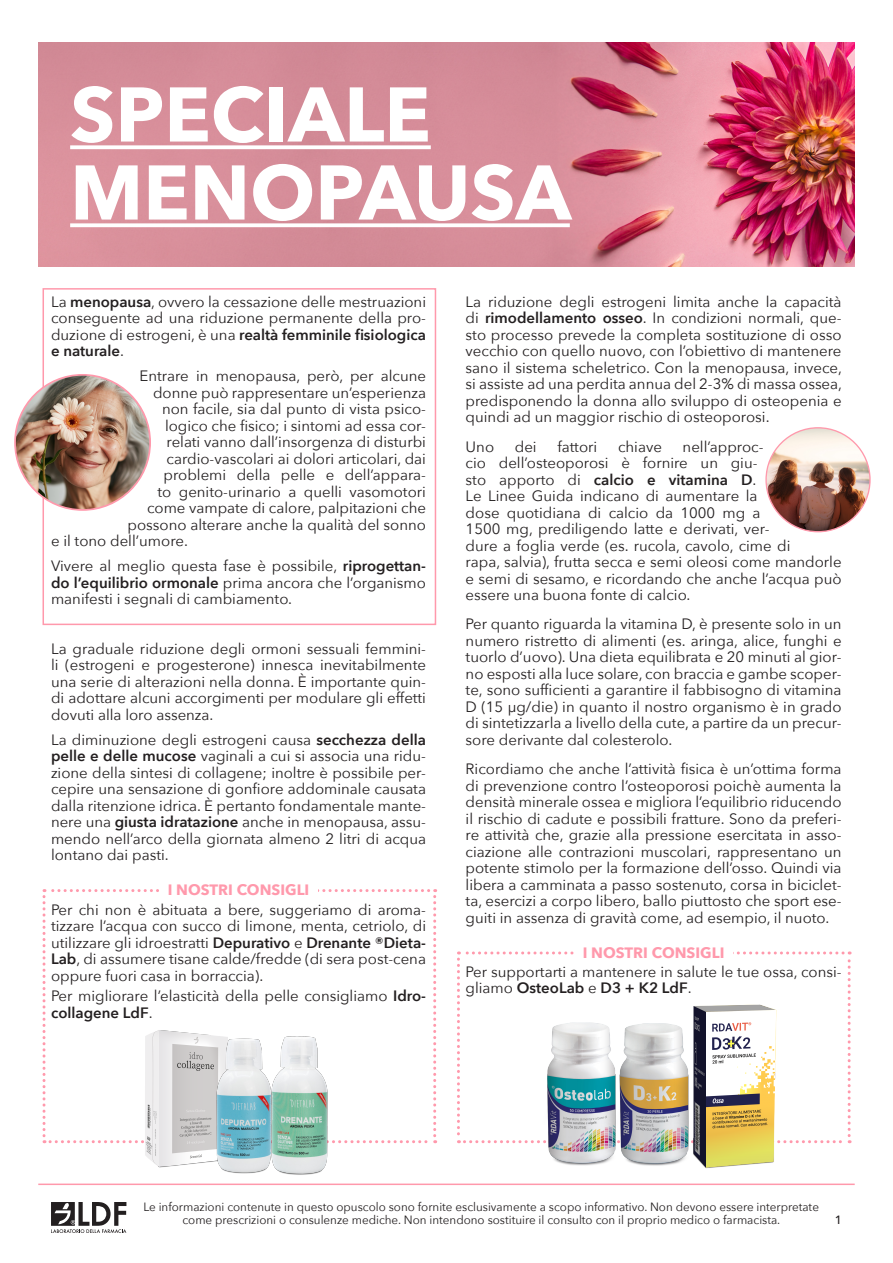
<style>
.page{position:relative;width:893px;height:1263px;background:#fff}
.page>*{position:absolute;margin:0;border:0;box-sizing:border-box;transform-origin:0 0}
.t1{font:700 76.5px "Avenir Next";color:#fff}
.List_Paragraph{font:15px/16.5px "Avenir Next";color:#231f20;text-align:justify}
.List_Paragraph-2{font:700 15px "Avenir Next";color:#ff99ac}
.t2{font:12px/13.5px "Avenir Next";color:#231f20;text-align:center}
.t3{font:500 12px "Avenir Next";color:#231f20}
.s1{font-weight:600}
</style>
<div class="page">
<hr style="left:38px;top:1183px;width:817px;height:2px;background:#ff99ac">
<svg style="left:51px;top:1202px;width:75px;height:31px"></svg>
<svg style="left:43px;top:889px;width:393px;height:254px"></svg>
<svg style="left:457px;top:951px;width:394px;height:192px"></svg>
<img style="left:38px;top:43px;width:817px;height:224px">
<svg style="left:70px;top:145px;width:361px;height:4px"></svg>
<svg style="left:70px;top:223px;width:500px;height:4px"></svg>
<div style="left:159px;top:875px;width:159px;height:28px;background:#fff"></div>
<div style="left:574px;top:937px;width:159px;height:29px;background:#fff"></div>
<div style="left:43px;top:288px;width:393px;height:337px;border:2px solid #ff99ac"></div>
<img style="left:766px;top:428px;width:104px;height:104px;border-radius:52px">
<img style="left:143px;top:1022px;width:84px;height:146px">
<img style="left:201px;top:1024px;width:58px;height:160px">
<img style="left:259px;top:1024px;width:84px;height:160px">
<img style="left:534px;top:1002px;width:70px;height:164px">
<img style="left:604px;top:1002px;width:71px;height:164px">
<img style="left:15px;top:375px;width:135px;height:135px;border-radius:68px">
<img style="left:675px;top:1002px;width:124px;height:167px">
<p class="t1" style="left:70px;top:49px;width:362px">SPECIALE</p>
<p class="t1" style="left:70px;top:127px;width:503px">MENOPAUSA</p>
<p class="List_Paragraph" style="left:51px;top:293px;width:377px">La <span class="s1">menopausa</span>, ovvero la cessazione delle mestruazioni conseguente ad una riduzione permanente della pro&shy;duzione di estrogeni, è una <span class="s1">realtà femminile fisiologica e naturale</span>.</p>
<p class="List_Paragraph" style="left:140px;top:367px;width:288px">Entrare in menopausa, però, per alcune</p>
<p class="List_Paragraph" style="left:153px;top:384px;width:275px">donne può rappresentare un’esperienza</p>
<p class="List_Paragraph" style="left:162px;top:400px;width:266px">non facile, sia dal punto di vista psico-</p>
<p class="List_Paragraph" style="left:165px;top:417px;width:263px">logico che fisico; i sintomi ad essa cor-</p>
<p class="List_Paragraph" style="left:167px;top:433px;width:261px">relati vanno dall’insorgenza di disturbi</p>
<p class="List_Paragraph" style="left:167px;top:450px;width:261px">cardio-vascolari ai dolori articolari, dai</p>
<p class="List_Paragraph" style="left:164px;top:466px;width:264px">problemi della pelle e dell’appara-</p>
<p class="List_Paragraph" style="left:158px;top:483px;width:270px">to genito-urinario a quelli vasomotori</p>
<p class="List_Paragraph" style="left:147px;top:499px;width:280px">come vampate di calore, palpitazioni che</p>
<p class="List_Paragraph" style="left:128px;top:516px;width:300px">possono alterare anche la qualità del sonno</p>
<p class="List_Paragraph" style="left:51px;top:532px;width:138px">e il tono dell’umore.</p>
<p class="List_Paragraph" style="left:51px;top:557px;width:377px">Vivere al meglio questa fase è possibile, <span class="s1">riprogettan&shy;do l’equilibrio ormonale</span> prima ancora che l’organismo manifesti i segnali di cambiamento.</p>
<p class="List_Paragraph" style="left:51px;top:640px;width:377px">La graduale riduzione degli ormoni sessuali femmini&shy;li (estrogeni e progesterone) innesca inevitabilmente una serie di alterazioni nella donna. È importante quin&shy;di adottare alcuni accorgimenti per modulare gli effetti dovuti alla loro assenza.</p>
<p class="List_Paragraph" style="left:51px;top:731px;width:377px">La diminuzione degli estrogeni causa <span class="s1">secchezza della pelle e delle mucose</span> vaginali a cui si associa una ridu&shy;zione della sintesi di collagene; inoltre è possibile per&shy;cepire una sensazione di gonfiore addominale causata dalla ritenzione idrica. È pertanto fondamentale mante&shy;nere una <span class="s1">giusta idratazione</span> anche in menopausa, assu&shy;mendo nell’arco della giornata almeno 2 litri di acqua lontano dai pasti.</p>
<p class="List_Paragraph-2" style="left:168px;top:877px;width:143px">I NOSTRI CONSIGLI</p>
<p class="List_Paragraph" style="left:51px;top:900px;width:377px">Per chi non è abituata a bere, suggeriamo di aroma&shy;tizzare l’acqua con succo di limone, menta, cetriolo, di utilizzare gli idroestratti <span class="s1">Depurativo</span> e <span class="s1">Drenante ®Dieta-Lab</span>, di assumere tisane calde/fredde (di sera post-cena oppure fuori casa in borraccia).</p>
<p class="List_Paragraph" style="left:51px;top:987px;width:377px">Per migliorare l’elasticità della pelle consigliamo <span class="s1">Idro&shy;collagene LdF</span>.</p>
<p class="List_Paragraph" style="left:466px;top:293px;width:378px">La riduzione degli estrogeni limita anche la capacità di <span class="s1">rimodellamento osseo</span>. In condizioni normali, que&shy;sto processo prevede la completa sostituzione di osso vecchio con quello nuovo, con l’obiettivo di mantenere sano il sistema scheletrico. Con la menopausa, invece, si assiste ad una perdita annua del 2-3% di massa ossea, predisponendo la donna allo sviluppo di osteopenia e quindi ad un maggior rischio di osteoporosi.</p>
<p class="List_Paragraph" style="left:466px;top:437px;width:30px">Uno</p>
<p class="List_Paragraph" style="left:515px;top:437px;width:23px">dei</p>
<p class="List_Paragraph" style="left:557px;top:437px;width:41px">fattori</p>
<p class="List_Paragraph" style="left:618px;top:437px;width:45px">chiave</p>
<p class="List_Paragraph" style="left:466px;top:437px;width:377px;text-align:left;text-indent:217px">nell’approc-<br>cio dell’osteoporosi è fornire un giu-<br>sto apporto di <span class="s1">calcio e vitamina D</span>.<br>Le Linee Guida indicano di aumentare la<br>dose quotidiana di calcio da 1000 mg a<br>1500 mg, prediligendo latte e derivati, ver-<br>dure a foglia verde (es. rucola, cavolo, cime di<br>rapa, salvia), frutta secca e semi oleosi come mandorle e semi di sesamo, e ricordando che anche l’acqua può essere una buona fonte di calcio.</p>
<p class="List_Paragraph" style="left:466px;top:615px;width:377px">Per quanto riguarda la vitamina D, è presente solo in un numero ristretto di alimenti (es. aringa, alice, funghi e tuorlo d’uovo). Una dieta equilibrata e 20 minuti al gior&shy;no esposti alla luce solare, con braccia e gambe scoper&shy;te, sono sufficienti a garantire il fabbisogno di vitamina D (15 μg/die) in quanto il nostro organismo è in grado di sintetizzarla a livello della cute, a partire da un precur&shy;sore derivante dal colesterolo.</p>
<p class="List_Paragraph" style="left:466px;top:760px;width:377px">Ricordiamo che anche l’attività fisica è un’ottima forma di prevenzione contro l’osteoporosi poichè aumenta la densità minerale ossea e migliora l’equilibrio riducendo il rischio di cadute e possibili fratture. Sono da preferi&shy;re attività che, grazie alla pressione esercitata in asso&shy;ciazione alle contrazioni muscolari, rappresentano un potente stimolo per la formazione dell’osso. Quindi via libera a camminata a passo sostenuto, corsa in biciclet&shy;ta, esercizi a corpo libero, ballo piuttosto che sport ese&shy;guiti in assenza di gravità come, ad esempio, il nuoto.</p>
<p class="List_Paragraph-2" style="left:583px;top:939px;width:143px">I NOSTRI CONSIGLI</p>
<p class="List_Paragraph" style="left:466px;top:963px;width:377px">Per supportarti a mantenere in salute le tue ossa, consi&shy;gliamo <span class="s1">OsteoLab</span> e <span class="s1">D3 + K2 LdF</span>.</p>
<p class="t2" style="left:143px;top:1199px;width:677px">Le informazioni contenute in questo opuscolo sono fornite esclusivamente a scopo informativo. Non devono essere interpretate come prescrizioni o consulenze mediche. Non intendono sostituire il consulto con il proprio medico o farmacista.</p>
<p class="t3" style="left:835px;top:1209px;width:9px">1</p>
</div>
